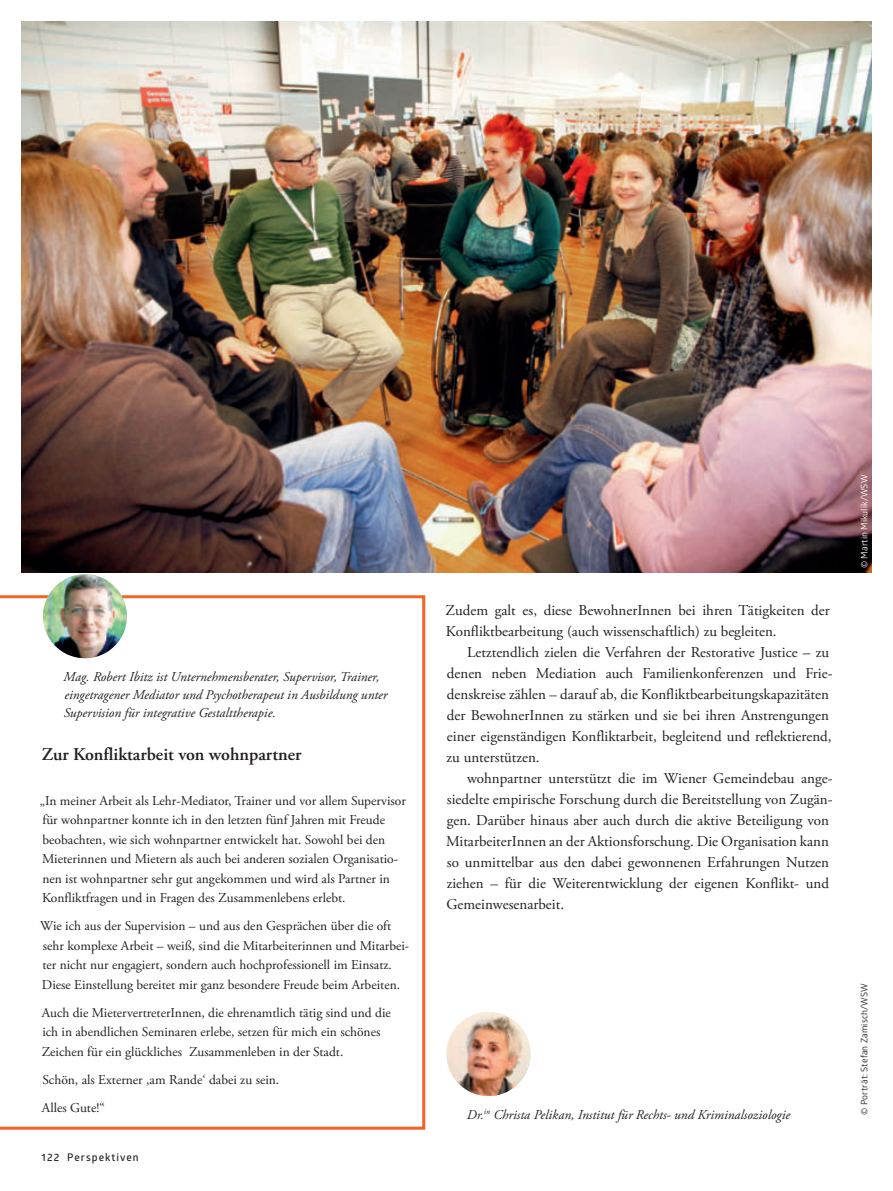
<style>
.page{position:relative;width:893px;height:1191px;background:#fff}
.page>*{position:absolute;margin:0;border:0;box-sizing:border-box;transform-origin:0 0}
.t1{font:600 18px "Adobe Garamond Pro";color:#231f20}
.t2{font:15px/21px "Adobe Garamond Pro";color:#231f20}
.t3{font:13.5px/19.5px "Adobe Garamond Pro";color:#231f20}
.t4{font:italic 13.5px/18px "Adobe Garamond Pro";color:#231f20}
.t5{font:600 10.5px "Glober";letter-spacing:.1em;color:#231f20}
.t6{font:9px "Glober";letter-spacing:.01em;color:#231f20}
.t7{font:9px "Glober";letter-spacing:.01em;color:#fff}
</style>
<div class="page">
<img style="left:21px;top:21px;width:851px;height:552px">
<svg style="left:0;top:595px;width:425px;height:534px"></svg>
<img style="left:43px;top:574px;width:84px;height:84px">
<img style="left:446px;top:1012px;width:84px;height:84px">
<p class="t4" style="left:63px;top:668px;width:326px">Mag. Robert Ibitz ist Unternehmensberater, Supervisor, Trainer, eingetragener Mediator und Psychotherapeut in Ausbildung unter<br>Supervision für integrative Gestalttherapie.</p>
<h1 class="t1" style="left:42px;top:743px;width:261px">Zur Konfliktarbeit von wohnpartner</h1>
<p class="t3" style="left:40px;top:791px;width:368px">„In meiner Arbeit als Lehr-Mediator, Trainer und vor allem Supervisor für wohnpartner konnte ich in den letzten fünf Jahren mit Freude beobachten, wie sich wohnpartner entwickelt hat. Sowohl bei den Mieterinnen und Mietern als auch bei anderen sozialen Organisatio&shy;nen ist wohnpartner sehr gut angekommen und wird als Partner in Konfliktfragen und in Fragen des Zusammenlebens erlebt.</p>
<p class="t3" style="left:40px;top:916px;width:370px">Wie ich aus der Supervision – und aus den Gesprächen über die oft sehr komplexe Arbeit – weiß, sind die Mitarbeiterinnen und Mitarbei&shy;ter nicht nur engagiert, sondern auch hochprofessionell im Einsatz.<br>Diese Einstellung bereitet mir ganz besondere Freude beim Arbeiten.</p>
<p class="t3" style="left:42px;top:1003px;width:351px">Auch die MietervertreterInnen, die ehrenamtlich tätig sind und die ich in abendlichen Seminaren erlebe, setzen für mich ein schönes<br>Zeichen für ein glückliches Zusammenleben in der Stadt.</p>
<p class="t3" style="left:42px;top:1065px;width:239px;line-height:28px">Schön, als Externer ,am Rande‘ dabei zu sein.<br>Alles Gute!“</p>
<p class="t5" style="left:42px;top:1150px;width:99px">122 Perspektiven</p>
<p class="t2" style="left:446px;top:600px;width:386px">Zudem galt es, diese BewohnerInnen bei ihren Tätigkeiten der<br>Konfliktbearbeitung (auch wissenschaftlich) zu begleiten.</p>
<p class="t2" style="left:447px;top:642px;width:387px;text-indent:21px">Letztendlich zielen die Verfahren der Restorative Justice – zu denen neben Mediation auch Familienkonferenzen und Frie&shy;denskreise zählen – darauf ab, die Konfliktbearbeitungskapazitäten der BewohnerInnen zu stärken und sie bei ihren Anstrengungen einer eigenständigen Konfliktarbeit, begleitend und reflektierend, zu unterstützen.</p>
<p class="t2" style="left:446px;top:768px;width:388px;text-indent:21px">wohnpartner unterstützt die im Wiener Gemeindebau ange&shy;siedelte empirische Forschung durch die Bereitstellung von Zugän&shy;gen. Darüber hinaus aber auch durch die aktive Beteiligung von MitarbeiterInnen an der Aktionsforschung. Die Organisation kann so unmittelbar aus den dabei gewonnenen Erfahrungen Nutzen ziehen – für die Weiterentwicklung der eigenen Konflikt- und Gemeinwesenarbeit.</p>
<p class="t7" style="left:858px;top:568px;width:95px;rotate:-90deg">© Martin Mikulik/WSW</p>
<p class="t4" style="left:467px;top:1105px;width:325px">Dr.<sup>in</sup> Christa Pelikan, Institut für Rechts- und Kriminalsoziologie</p>
<p class="t6" style="left:858px;top:1114px;width:133px;rotate:-90deg">© Porträt: Stefan Zamisch/WSW</p>
</div>
